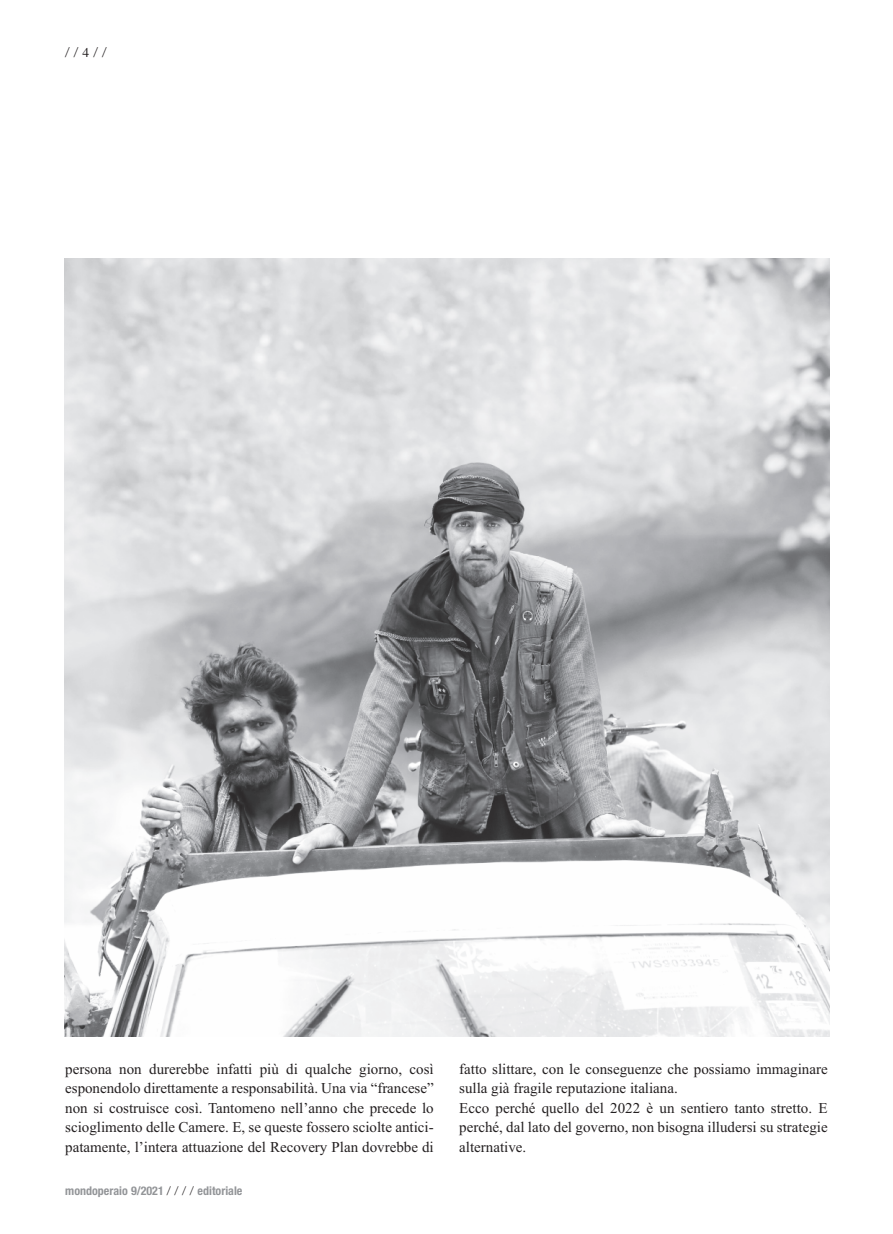
<style>
.page{position:relative;width:893px;height:1234px;background:#fff}
.page>*{position:absolute;margin:0;border:0;box-sizing:border-box;transform-origin:0 0}
.t1{font:15px/19.5px "Times New Roman";color:#231f20;text-align:justify}
.t2{font:300 13.5px "Helvetica Neue";color:#231f20}
.t3{font:700 condensed 12px "Helvetica Neue";color:#939598}
.s1{font-family:"Times";font-weight:400}
.s2{font-weight:300;font-stretch:normal;color:#231f20}
</style>
<div class="page">
<img style="left:65px;top:258px;width:764px;height:778px">
<p class="t2" style="left:65px;top:44px;width:43px">//<span class="s1">4</span>//</p>
<p class="t1" style="left:65px;top:1058px;width:370px">persona non durerebbe infatti più di qualche giorno, così esponendolo direttamente a responsabilità. Una via “francese” non si costruisce così. Tantomeno nell’anno che precede lo scioglimento delle Camere. E, se queste fossero sciolte antici&shy;patamente, l’intera attuazione del Recovery Plan dovrebbe di</p>
<p class="t1" style="left:459px;top:1058px;width:370px;text-align:left">fatto slittare, con le conseguenze che possiamo immaginare sulla già fragile reputazione italiana.<br>Ecco perché quello del 2022 è un sentiero tanto stretto. E perché, dal lato del governo, non bisogna illudersi su strategie alternative.</p>
<p class="t3" style="left:65px;top:1180px;width:179px">mondoperaio 9/2021 <span class="s2">/ / / /</span> editoriale</p>
</div>
